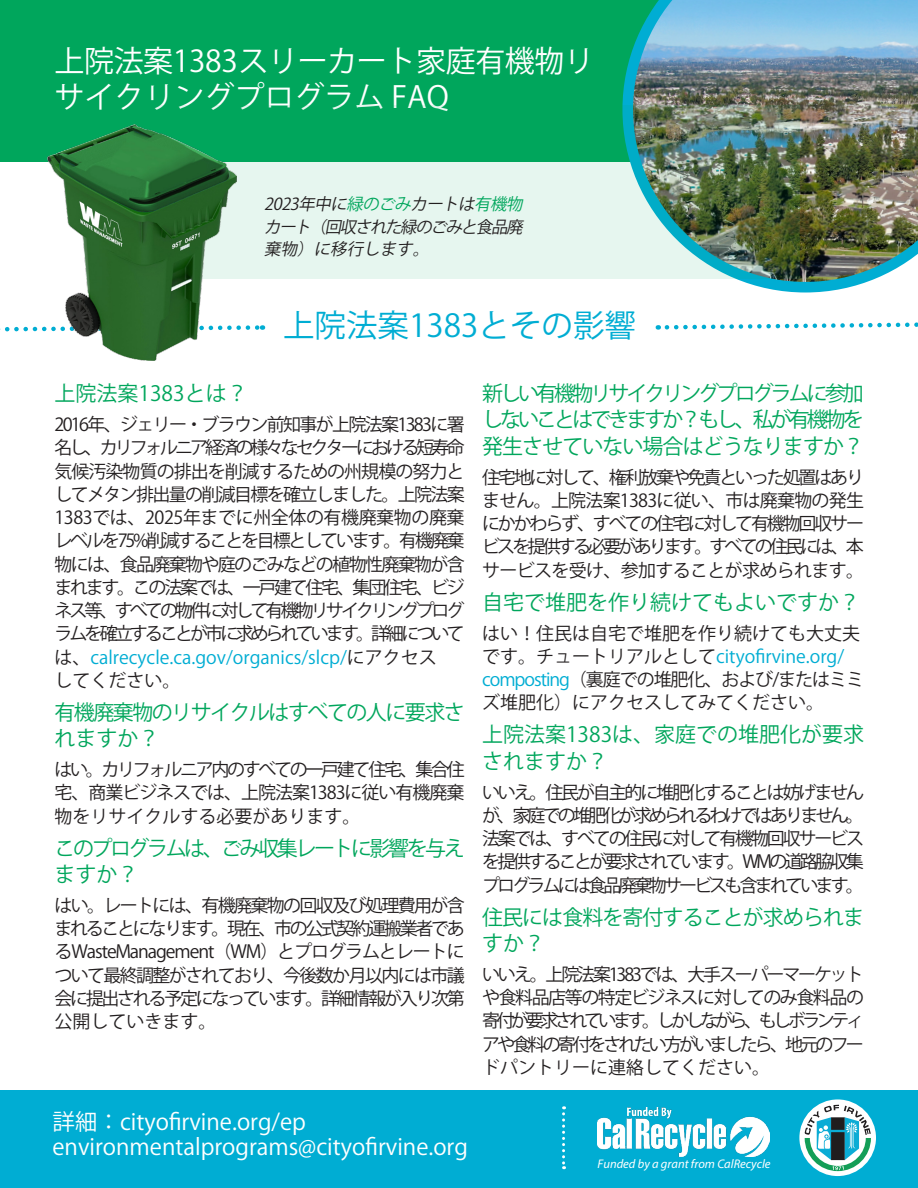
<style>
.page{position:relative;width:918px;height:1188px;background:#fff}
.page>*{position:absolute;margin:0;border:0;box-sizing:border-box;transform-origin:0 0}
.t1{font:31.5px "Koz Go Pr 6 N";color:#00add3}
.t2{font:30px/36px "Koz Go Pr 6 N";letter-spacing:-.015em;color:#fff}
.t3{font:22.5px/25.5px "Koz Go Pr 6 N";color:#fff}
.Paragraph_Style_1{font:21px/26.2px "Koz Go Pr 6 N";letter-spacing:-.045em;color:#00a65c;text-align:justify}
.Paragraph_Style_1-2{font:21px/26.2px "Koz Go Pr 6 N";color:#00a65c}
.Paragraph_Style_1-3{font:21px/26.2px "Koz Go Pr 6 N";letter-spacing:-.075em;color:#00a65c}
.Paragraph_Style_1-4{font:21px/26.2px "Koz Go Pr 6 N";letter-spacing:-.115em;color:#00a65c}
.Paragraph_Style_1-5{font:18px/23.2px "Koz Go Pr 6 N";letter-spacing:-.09em;color:#231f20;text-align:justify}
.Paragraph_Style_1-6{font:18px/23.2px "Koz Go Pr 6 N";color:#231f20}
.t4{font:italic 16.5px/22.5px "Koz Go Pr 6 N";color:#231f20;text-align:justify}
.t5{font:italic 12.45px "Myriad Pro";color:#fff}
.s1{color:#00a65c}
.s2{color:#00add3}
</style>
<div class="page">
<div style="left:0;top:1091px;width:918px;height:97px;background:#00add3"></div>
<svg style="left:799px;top:1099px;width:77px;height:77px"></svg>
<svg style="left:805px;top:1105px;width:66px;height:66px"></svg>
<img style="left:598px;top:1108px;width:172px;height:49px">
<svg style="left:562px;top:1106px;width:3px;height:63px"></svg>
<div style="left:0;top:0;width:918px;height:162px;background:#00a65c"></div>
<svg style="left:0;top:325px;width:263px;height:7px"></svg>
<svg style="left:658px;top:322px;width:260px;height:8px"></svg>
<img style="left:622px;top:0;width:296px;height:292px">
<svg style="left:236px;top:105px;width:563px;height:173px;fill:#e6f6ef"></svg>
<img style="left:48px;top:124px;width:188px;height:237px">
<p class="t2" style="left:54px;top:43px;width:541px">上院法案1383 スリーカート家庭有機物リサイクリングプログラム FAQ</p>
<p class="t4" style="left:264px;top:193px;width:265px">2023年中に<span class="s1">緑のごみ</span>カートは<span class="s1">有機物</span>カート（回収された緑のごみと食品廃棄物）に移行します。</p>
<p class="t1" style="left:283px;top:308px;width:354px">上院法案1383とその影響</p>
<p class="Paragraph_Style_1-2" style="left:54px;top:381px;width:195px">上院法案1383とは？</p>
<p class="Paragraph_Style_1-5" style="left:54px;top:413px;width:412px;text-align:left">2016年、ジェリー・ブラウン前知事が上院法案1383に署名し、カリフォルニア経済の様々なセクターにおける短寿命気候汚染物質の排出を削減するための州規模の努力としてメタン排出量の削減目標を確立しました。上院法案<br>1383では、2025年までに州全体の有機廃棄物の廃棄レベルを75%削減することを目標としています。有機廃棄物には、食品廃棄物や庭のごみなどの植物性廃棄物が含まれます。この法案では、一戸建て住宅、集団住宅、ビジネス等、すべての物件に対して有機物リサイクリングプログラムを確立することが市に求められています。詳細については、<span class="s2">calrecycle.ca.gov/organics/slcp/</span>にアクセス<br>してください。</p>
<p class="Paragraph_Style_1-3" style="left:54px;top:699px;width:412px">有機廃棄物のリサイクルはすべての人に要求されますか？</p>
<p class="Paragraph_Style_1-5" style="left:54px;top:758px;width:412px">はい。カリフォルニア内のすべての一戸建て住宅、集合住宅、商業ビジネスでは、上院法案1383に従い有機廃棄物をリサイクルする必要があります。</p>
<p class="Paragraph_Style_1-4" style="left:54px;top:835px;width:412px">このプログラムは、ごみ収集レートに影響を与えますか？</p>
<p class="Paragraph_Style_1-5" style="left:54px;top:894px;width:412px">はい。レートには、有機廃棄物の回収及び処理費用が含まれることになります。現在、市の公式契約運搬業者であるWaste Management（WM）とプログラムとレートについて最終調整がされており、今後数か月以内には市議会に提出される予定になっています。詳細情報が入り次第公開していきます。</p>
<p class="t3" style="left:52px;top:1109px;width:417px">詳細：cityofirvine.org/ep environmentalprograms@cityofirvine.org</p>
<p class="Paragraph_Style_1" style="left:482px;top:381px;width:383px">新しい有機物リサイクリングプログラムに参加しないことはできますか？もし、私が有機物を発生させていない場合はどうなりますか？</p>
<p class="Paragraph_Style_1-5" style="left:482px;top:466px;width:383px">住宅地に対して、権利放棄や免責といった処置はありません。上院法案1383に従い、市は廃棄物の発生にかかわらず、すべての住宅に対して有機物回収サービスを提供する必要があります。すべての住民には、本サービスを受け、参加することが求められます。</p>
<p class="Paragraph_Style_1-2" style="left:482px;top:589px;width:379px">自宅で堆肥を作り続けてもよいですか？</p>
<p class="Paragraph_Style_1-6" style="left:482px;top:622px;width:383px">はい！住民は自宅で堆肥を作り続けても大丈夫です。チュートリアルとして<span class="s2">cityofirvine.org/ composting</span>（裏庭での堆肥化、および/またはミミズ堆肥化）にアクセスしてみてください。</p>
<p class="Paragraph_Style_1-2" style="left:482px;top:722px;width:383px">上院法案1383は、家庭での堆肥化が要求されますか？</p>
<p class="Paragraph_Style_1-5" style="left:482px;top:781px;width:383px">いいえ。住民が自主的に堆肥化することは妨げませんが、家庭での堆肥化が求められるわけではありません。法案では、すべての住民に対して有機物回収サービスを提供することが要求されています。WMの道路脇収集プログラムには食品廃棄物サービスも含まれています。</p>
<p class="Paragraph_Style_1" style="left:482px;top:904px;width:383px">住民には食料を寄付することが求められますか？</p>
<p class="Paragraph_Style_1-5" style="left:482px;top:963px;width:383px">いいえ。上院法案1383では、大手スーパーマーケットや食料品店等の特定ビジネスに対してのみ食料品の寄付が要求されています。しかしながら、もしボランティアや食料の寄付をされたい方がいましたら、地元のフードパントリーに連絡してください。</p>
<p class="t5" style="left:598px;top:1156px;width:174px">Funded by a grant from CalRecycle</p>
</div>
